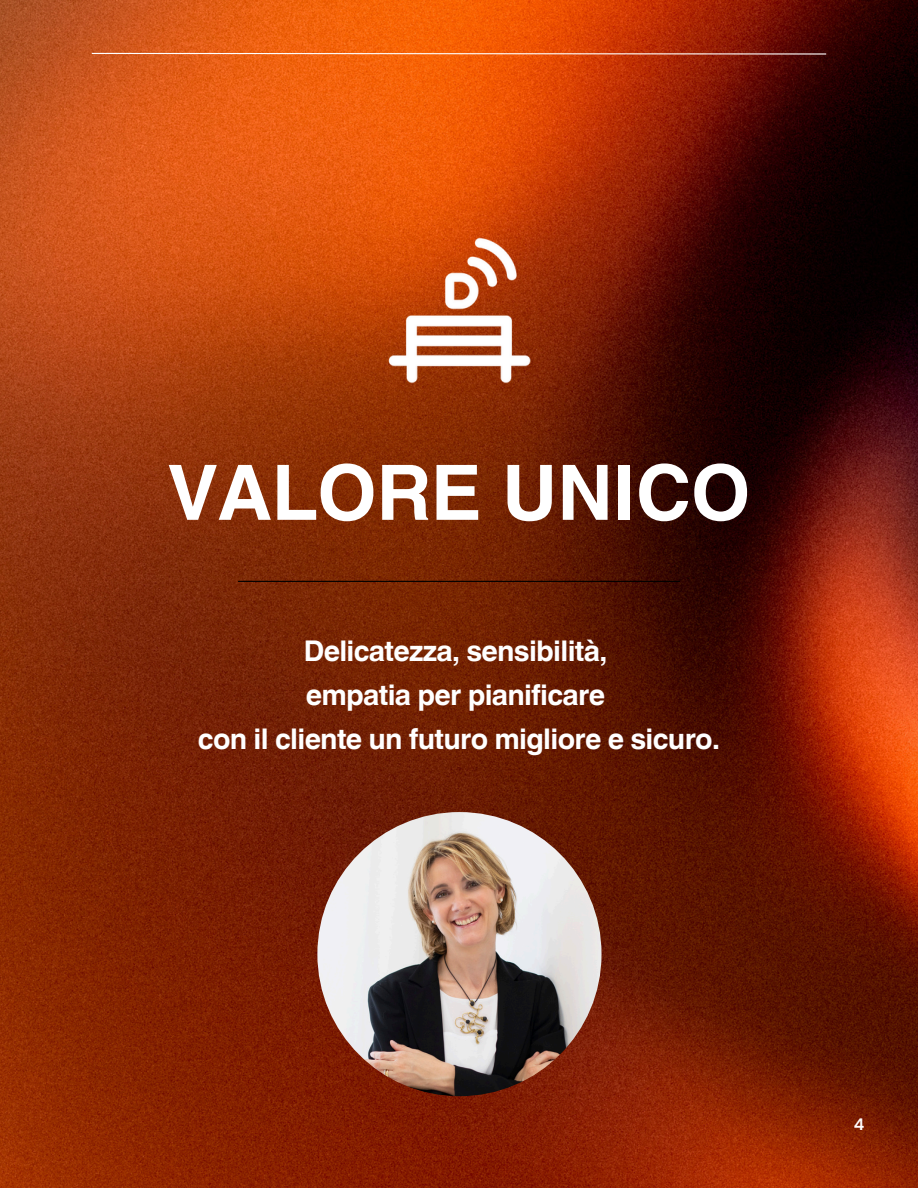
<style>
.page{position:relative;width:918px;height:1188px;background:#fff}
.page>*{position:absolute;margin:0;border:0;box-sizing:border-box;transform-origin:0 0}
.t1{font:700 76.5px "Helvetica World";color:#fff}
.t2{font:700 28.5px "Helvetica World";letter-spacing:-.025em;color:#fff}
.t3{font:700 16.5px "DM Sans";color:#fff}
</style>
<div class="page">
<img style="left:0;top:0;width:918px;height:1188px">
<svg style="left:91px;top:52px;width:736px;height:3px;background:#e08c65"></svg>
<hr style="left:238px;top:581px;width:442px;height:1px;background:#000">
<img style="left:334px;top:189px;width:251px;height:251px">
<img style="left:317px;top:812px;width:285px;height:284px;border-radius:50%">
<p class="t1" style="left:168px;top:430px;width:584px">VALORE UNICO</p>
<h1 class="t2" style="left:304px;top:628px;width:305px">Delicatezza, sensibilità,</h1>
<p class="t2" style="left:306px;top:672px;width:301px">empatia per pianificare</p>
<p class="t2" style="left:198px;top:715px;width:524px">con il cliente un futuro migliore e sicuro.</p>
<p class="t3" style="left:854px;top:1114px;width:12px">4</p>
</div>
